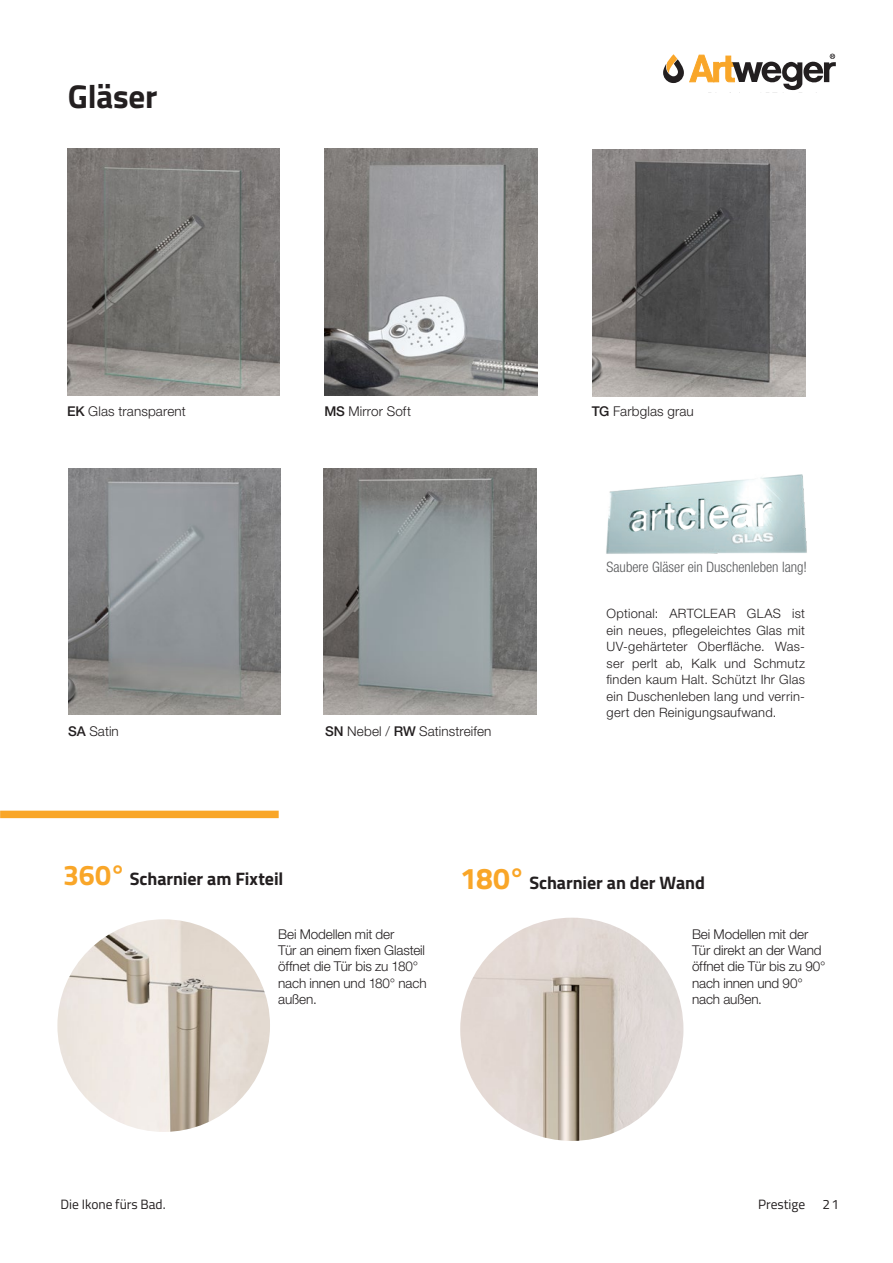
<style>
.page{position:relative;width:893px;height:1263px;background:#fff}
.page>*{position:absolute;margin:0;border:0;box-sizing:border-box;transform-origin:0 0}
.t1{font:700 33px "Titillium";letter-spacing:-.005em;color:#231f20}
.t2{font:700 18px "Titillium";letter-spacing:-.005em;color:#231f20}
.t3{font:300 condensed 14.4px "Helvetica Neue LT Std";color:#57585a}
.t4{font:300 13.5px/16.2px "Helvetica Neue LT Std";letter-spacing:-.01em;color:#231f20}
.t5{font:300 13.5px "Helvetica Neue LT Std";letter-spacing:.01em;color:#231f20}
.t6{font:13.5px "Titillium Web";color:#231f20}
.t7{font:300 12.9px/16.5px "Helvetica Neue LT Std";letter-spacing:.025em;color:#231f20;text-align:justify}
.s1{font-weight:500}
.s2{font-size:28.5px;color:#f9a628}
.s3{font-size:30px;color:#f9a628}
</style>
<div class="page">
<img style="left:67px;top:149px;width:213px;height:246px">
<img style="left:325px;top:149px;width:212px;height:246px">
<img style="left:592px;top:150px;width:213px;height:246px">
<img style="left:68px;top:468px;width:213px;height:247px">
<img style="left:324px;top:468px;width:212px;height:247px">
<div style="left:0;top:811px;width:279px;height:7px;background:#f9a628"></div>
<img style="left:57px;top:919px;width:213px;height:213px;border-radius:106px">
<img style="left:460px;top:918px;width:223px;height:223px;border-radius:112px">
<img style="left:606px;top:474px;width:201px;height:80px">
<svg style="left:663px;top:54px;width:173px;height:36px"></svg>
<p class="t1" style="left:68px;top:71px;width:91px">Gläser</p>
<p class="t5" style="left:67px;top:402px;width:120px"><span class="s1">EK</span> Glas transparent</p>
<p class="t5" style="left:324px;top:403px;width:88px"><span class="s1">MS</span> Mirror Soft</p>
<p class="t5" style="left:592px;top:402px;width:104px"><span class="s1">TG</span> Farbglas grau</p>
<p class="t4" style="left:68px;top:723px;width:52px"><span class="s1">SA</span> Satin</p>
<p class="t5" style="left:325px;top:723px;width:168px"><span class="s1">SN</span> Nebel / <span class="s1">RW</span> Satinstreifen</p>
<p class="t3" style="left:607px;top:559px;width:202px">Saubere Gläser ein Duschenleben lang!</p>
<p class="t7" style="left:607px;top:605px;width:200px">Optional: ARTCLEAR GLAS ist ein neues, pflegeleichtes Glas mit UV-gehärteter Oberfläche. Was&shy;ser perlt ab, Kalk und Schmutz finden kaum Halt. Schützt Ihr Glas ein Duschenleben lang und verrin&shy;gert den Reinigungsaufwand.</p>
<p class="t2" style="left:63px;top:865px;width:222px"><span class="s2">360°</span> Scharnier am Fixteil</p>
<p class="t4" style="left:278px;top:926px;width:118px">Bei Modellen mit der</p>
<p class="t4" style="left:278px;top:942px;width:150px">Tür an einem fixen Glasteil öffnet die Tür bis zu 180° nach innen und 180° nach außen.</p>
<p class="t2" style="left:460px;top:869px;width:246px"><span class="s3">180°</span> Scharnier an der Wand</p>
<p class="t4" style="left:692px;top:926px;width:135px">Bei Modellen mit der<br>Tür direkt an der Wand öffnet die Tür bis zu 90° nach innen und 90° nach außen.</p>
<p class="t6" style="left:61px;top:1194px;width:106px">Die Ikone fürs Bad.</p>
<p class="t6" style="left:758px;top:1194px;width:49px">Prestige</p>
<p class="t6" style="left:822px;top:1194px;width:18px">21</p>
</div>
